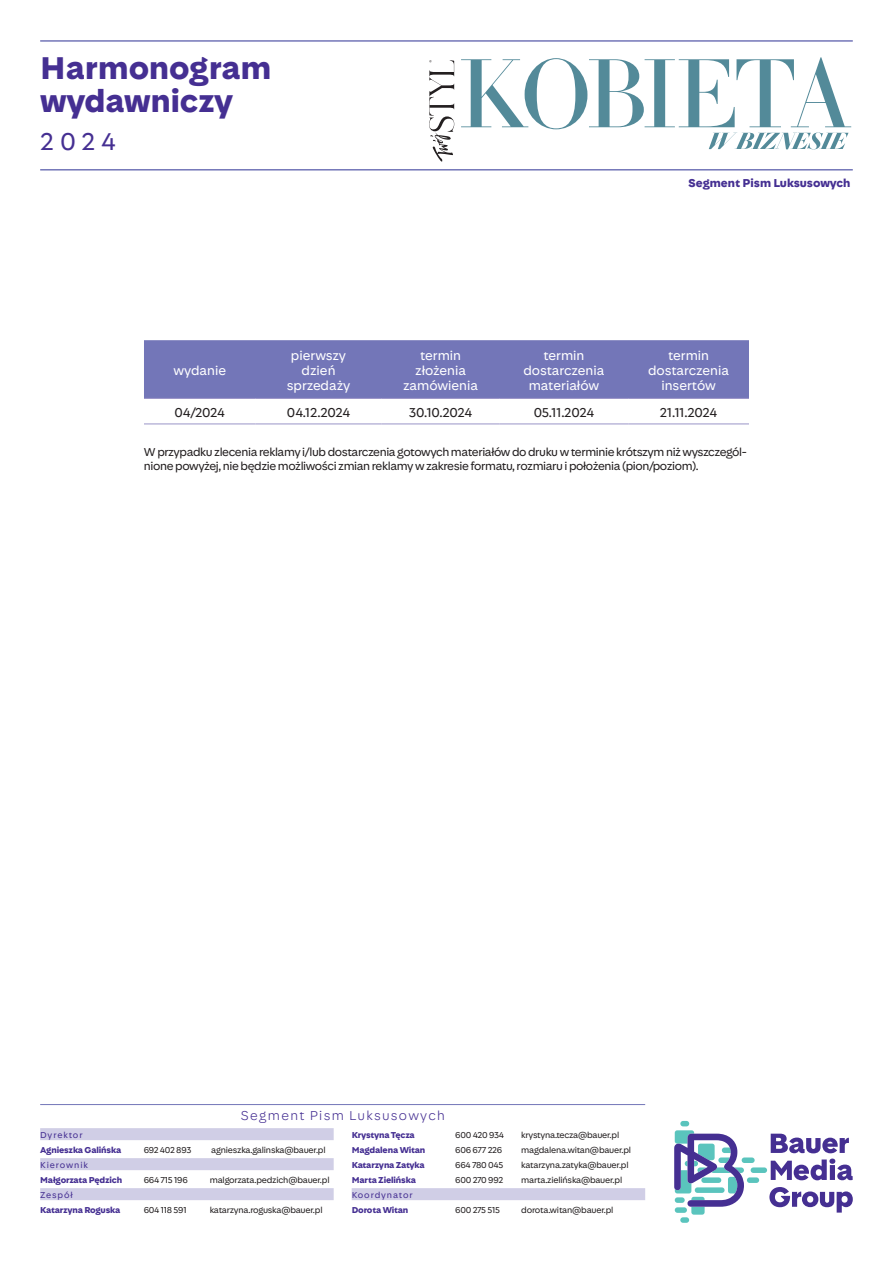
<style>
.page{position:relative;width:893px;height:1263px;background:#fff}
.page>*{position:absolute;margin:0;border:0;box-sizing:border-box;transform-origin:0 0}
.headCennikowy_1{font:700 33px "Bauer Media Sans";color:#452f92}
.t1{font:25.5px "Bauer Media Sans";color:#452f92}
.t2{font:13.5px/15px "Bauer Media Sans";color:#fff;text-align:center}
.t3{font:13.5px "Bauer Media Sans";letter-spacing:-.01em;color:#231f20}
.t4{font:300 13.5px "Bauer Media Sans";letter-spacing:.1em;color:#452f92}
.t5{font:12px/14.4px "Bauer Media Sans";letter-spacing:-.03em;color:#231f20}
.t6{font:700 12px "Bauer Media Sans";color:#452f92}
.t7{font:9px "Bauer Media Sans";letter-spacing:-.025em;color:#231f20}
.t8{font:700 9px "Bauer Media Sans";letter-spacing:-.015em;color:#452f92}
.t9{font:9px "Bauer Media Sans";letter-spacing:.1em;color:#452f92}
</style>
<div class="page">
<svg style="left:429px;top:60px;width:25px;height:102px"></svg>
<svg style="left:461px;top:57px;width:390px;height:92px"></svg>
<div style="left:40px;top:1128px;width:294px;height:12px;background:#d0cee6"></div>
<div style="left:40px;top:1158px;width:294px;height:12px;background:#d0cee6"></div>
<div style="left:40px;top:1188px;width:294px;height:12px;background:#d0cee6"></div>
<div style="left:352px;top:1188px;width:293px;height:12px;background:#d0cee6"></div>
<hr style="left:40px;top:1104px;width:605px;height:1px;background:#7376b8">
<svg style="left:771px;top:1134px;width:82px;height:46px"></svg>
<svg style="left:769px;top:1187px;width:84px;height:25px"></svg>
<div style="left:747px;top:1177px;width:12px;height:6px;background:#5ac4bd;border-radius:3px"></div>
<div style="left:742px;top:1157px;width:13px;height:6px;background:#5ac4bd;border-radius:3px"></div>
<div style="left:751px;top:1167px;width:16px;height:6px;background:#5ac4bd;border-radius:3px"></div>
<div style="left:680px;top:1217px;width:9px;height:6px;background:#5ac4bd;border-radius:3px"></div>
<div style="left:680px;top:1121px;width:9px;height:5px;background:#5ac4bd;border-radius:3px"></div>
<svg style="left:674px;top:1130px;width:70px;height:85px"></svg>
<hr style="left:40px;top:169px;width:813px;height:2px;background:#7376b8">
<hr style="left:40px;top:40px;width:813px;height:2px;background:#7376b8">
<div style="left:144px;top:340px;width:605px;height:58px;background:#7376b8"></div>
<hr style="left:144px;top:398px;width:112px;height:1px;background:#9a94c8">
<hr style="left:256px;top:398px;width:126px;height:1px;background:#9a94c8">
<hr style="left:382px;top:398px;width:118px;height:1px;background:#9a94c8">
<hr style="left:500px;top:398px;width:128px;height:1px;background:#9a94c8">
<hr style="left:628px;top:398px;width:121px;height:1px;background:#9a94c8">
<hr style="left:144px;top:424px;width:112px;height:1px;background:#9a94c8">
<hr style="left:256px;top:424px;width:126px;height:1px;background:#9a94c8">
<hr style="left:382px;top:424px;width:118px;height:1px;background:#9a94c8">
<hr style="left:500px;top:424px;width:128px;height:1px;background:#9a94c8">
<hr style="left:628px;top:424px;width:121px;height:1px;background:#9a94c8">
<p class="headCennikowy_1" style="left:40px;top:47px;width:233px">Harmonogram</p>
<p class="headCennikowy_1" style="left:40px;top:80px;width:194px">wydawniczy</p>
<h2 class="t1" style="left:40px;top:126px;width:77px">2024</h2>
<h3 class="t6" style="left:688px;top:175px;width:164px">Segment Pism Luksusowych</h3>
<p class="t2" style="left:173px;top:363px;width:54px">wydanie</p>
<p class="t2" style="left:291px;top:348px;width:57px">pierwszy</p>
<p class="t2" style="left:302px;top:363px;width:35px">dzień</p>
<p class="t2" style="left:287px;top:378px;width:65px">sprzedaży</p>
<p class="t2" style="left:403px;top:348px;width:76px">termin złożenia zamówienia</p>
<p class="t2" style="left:523px;top:348px;width:83px">termin dostarczenia materiałów</p>
<p class="t2" style="left:648px;top:348px;width:83px">termin dostarczenia insertów</p>
<p class="t3" style="left:175px;top:404px;width:52px">04/2024</p>
<p class="t3" style="left:287px;top:404px;width:65px">04.12.2024</p>
<p class="t3" style="left:409px;top:404px;width:65px">30.10.2024</p>
<p class="t3" style="left:534px;top:404px;width:62px">05.11.2024</p>
<p class="t3" style="left:660px;top:404px;width:59px">21.11.2024</p>
<p class="t5" style="left:144px;top:444px;width:604px">W przypadku zlecenia reklamy i/lub dostarczenia gotowych materiałów do druku w terminie krótszym niż wyszczegól&shy;nione powyżej, nie będzie możliwości zmian reklamy w zakresie formatu, rozmiaru i położenia (pion/poziom).</p>
<h3 class="t4" style="left:240px;top:1107px;width:206px">Segment Pism Luksusowych</h3>
<p class="t9" style="left:40px;top:1129px;width:44px">Dyrektor</p>
<p class="t8" style="left:40px;top:1144px;width:83px">Agnieszka Galińska</p>
<p class="t7" style="left:144px;top:1144px;width:49px">692 402 893</p>
<p class="t7" style="left:211px;top:1144px;width:116px">agnieszka.galinska@bauer.pl</p>
<p class="t9" style="left:40px;top:1159px;width:49px">Kierownik</p>
<p class="t8" style="left:40px;top:1174px;width:83px">Małgorzata Pędzich</p>
<p class="t7" style="left:144px;top:1174px;width:46px">664 715 196</p>
<p class="t7" style="left:210px;top:1174px;width:121px">malgorzata.pedzich@bauer.pl</p>
<p class="t9" style="left:40px;top:1189px;width:34px">Zespół</p>
<p class="t8" style="left:40px;top:1204px;width:82px">Katarzyna Roguska</p>
<p class="t7" style="left:144px;top:1204px;width:45px">604 118 591</p>
<p class="t7" style="left:210px;top:1204px;width:114px">katarzyna.roguska@bauer.pl</p>
<p class="t8" style="left:352px;top:1129px;width:65px">Krystyna Tęcza</p>
<p class="t7" style="left:455px;top:1129px;width:50px">600 420 934</p>
<p class="t7" style="left:521px;top:1129px;width:100px">krystyna.tecza@bauer.pl</p>
<p class="t8" style="left:352px;top:1144px;width:75px">Magdalena Witan</p>
<p class="t7" style="left:455px;top:1144px;width:48px">606 677 226</p>
<p class="t7" style="left:521px;top:1144px;width:111px">magdalena.witan@bauer.pl</p>
<p class="t8" style="left:352px;top:1159px;width:75px">Katarzyna Zatyka</p>
<p class="t7" style="left:455px;top:1159px;width:50px">664 780 045</p>
<p class="t7" style="left:521px;top:1159px;width:109px">katarzyna.zatyka@bauer.pl</p>
<p class="t8" style="left:352px;top:1174px;width:66px">Marta Zielińska</p>
<p class="t7" style="left:455px;top:1174px;width:50px">600 270 992</p>
<p class="t7" style="left:521px;top:1174px;width:103px">marta.zielińska@bauer.pl</p>
<p class="t9" style="left:352px;top:1189px;width:63px">Koordynator</p>
<p class="t8" style="left:352px;top:1204px;width:58px">Dorota Witan</p>
<p class="t7" style="left:455px;top:1204px;width:46px">600 275 515</p>
<p class="t7" style="left:521px;top:1204px;width:94px">dorota.witan@bauer.pl</p>
</div>
